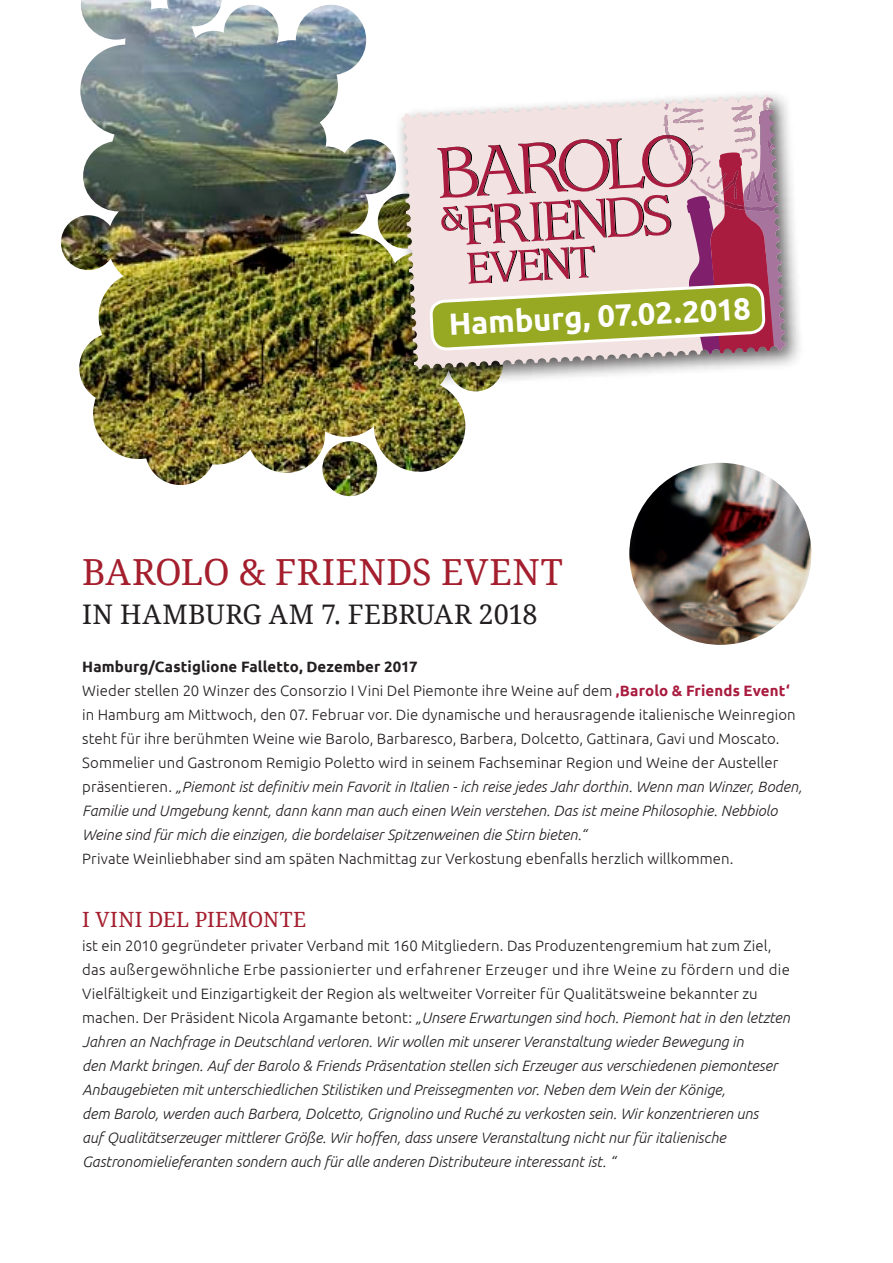
<style>
.page{position:relative;width:893px;height:1263px;background:#fff}
.page>*{position:absolute;margin:0;border:0;box-sizing:border-box;transform-origin:0 0}
.body_copy_Ad{font:36px "Noto Serif";letter-spacing:.01em;color:#a41e2d}
.body_copy_Ad-2{font:700 30.75px "Ubuntu";color:#fff}
.body_copy_Ad-3{font:27px "Noto Serif";letter-spacing:.01em;color:#231f20}
.body_copy_Ad-4{font:21px "Noto Serif";letter-spacing:.015em;color:#a41e2d}
.body_copy_Ad-5{font:300 15px/24px "Ubuntu";letter-spacing:.005em;color:#231f20}
.body_copy_Ad-6{font:italic 300 15px/24px "Ubuntu";letter-spacing:-.005em;color:#231f20}
.body_copy_Ad-7{font:700 15px "Ubuntu";letter-spacing:.01em;color:#231f20}
.s1{font-weight:700;color:#a91b3f}
.s2{font-style:italic}
</style>
<div class="page">
<img style="left:629px;top:463px;width:182px;height:182px;border-radius:91px">
<img style="left:61px;top:0;width:396px;height:496px">
<div style="left:394px;top:87px;width:412px;height:303px;background:#231f20;opacity:.75"></div>
<svg style="left:404px;top:141px;width:381px;height:228px;background:#aba098"></svg>
<svg style="left:401px;top:94px;width:382px;height:228px;fill:#f2e2e1"></svg>
<svg style="left:430px;top:97px;width:348px;height:253px;background:#d7adb7"></svg>
<svg style="left:429px;top:284px;width:336px;height:168px"></svg>
<p class="body_copy_Ad-2" style="left:448px;top:306px;width:304px;rotate:-3deg">Hamburg, 07.02.2018</p>
<p class="body_copy_Ad" style="left:82px;top:547px;width:482px">BAROLO &amp; FRIENDS EVENT</p>
<p class="body_copy_Ad-3" style="left:82px;top:596px;width:457px">IN HAMBURG AM 7. FEBRUAR 2018</p>
<p class="body_copy_Ad-7" style="left:82px;top:657px;width:337px">Hamburg/Castiglione Falletto, Dezember 2017</p>
<p class="body_copy_Ad-5" style="left:82px;top:678px;width:709px">Wieder stellen 20 Winzer des Consorzio I Vini Del Piemonte ihre Weine auf dem <span class="s1">‚Barolo &amp; Friends Event‘</span></p>
<p class="body_copy_Ad-5" style="left:82px;top:702px;width:721px">in Hamburg am Mittwoch, den 07. Februar vor. Die dynamische und herausragende italienische Weinregion steht für ihre berühmten Weine wie Barolo, Barbaresco, Barbera, Dolcetto, Gattinara, Gavi und Moscato.<br>Sommelier und Gastronom Remigio Poletto wird in seinem Fachseminar Region und Weine der Austeller präsentieren. <span class="s2">„Piemont ist definitiv mein Favorit in Italien - ich reise jedes Jahr dorthin. Wenn man Winzer, Boden, Familie und Umgebung kennt, dann kann man auch einen Wein verstehen. Das ist meine Philosophie. Nebbiolo Weine sind für mich die einzigen, die bordelaiser Spitzenweinen die Stirn bieten.“</span></p>
<p class="body_copy_Ad-5" style="left:82px;top:846px;width:653px">Private Weinliebhaber sind am späten Nachmittag zur Verkostung ebenfalls herzlich willkommen.</p>
<p class="body_copy_Ad-4" style="left:82px;top:905px;width:225px">I VINI DEL PIEMONTE</p>
<p class="body_copy_Ad-5" style="left:82px;top:933px;width:691px">ist ein 2010 gegründeter privater Verband mit 160 Mitgliedern. Das Produzentengremium hat zum Ziel,</p>
<p class="body_copy_Ad-5" style="left:82px;top:957px;width:709px">das außergewöhnliche Erbe passionierter und erfahrener Erzeuger und ihre Weine zu fördern und die Vielfältigkeit und Einzigartigkeit der Region als weltweiter Vorreiter für Qualitätsweine bekannter zu machen. Der Präsident Nicola Argamante betont: <span class="s2">„Unsere Erwartungen sind hoch. Piemont hat in den letzten Jahren an Nachfrage in Deutschland verloren. Wir wollen mit unserer Veranstaltung wieder Bewegung in</span></p>
<p class="body_copy_Ad-6" style="left:82px;top:1053px;width:697px">den Markt bringen. Auf der Barolo &amp; Friends Präsentation stellen sich Erzeuger aus verschiedenen piemonteser<br>Anbaugebieten mit unterschiedlichen Stilistiken und Preissegmenten vor. Neben dem Wein der Könige,</p>
<p class="body_copy_Ad-6" style="left:82px;top:1101px;width:678px">dem Barolo, werden auch Barbera, Dolcetto, Grignolino und Ruché zu verkosten sein. Wir konzentrieren uns</p>
<p class="body_copy_Ad-6" style="left:82px;top:1125px;width:645px">auf Qualitätserzeuger mittlerer Größe. Wir hoffen, dass unsere Veranstaltung nicht nur für italienische<br>Gastronomielieferanten sondern auch für alle anderen Distributeure interessant ist. “</p>
</div>
